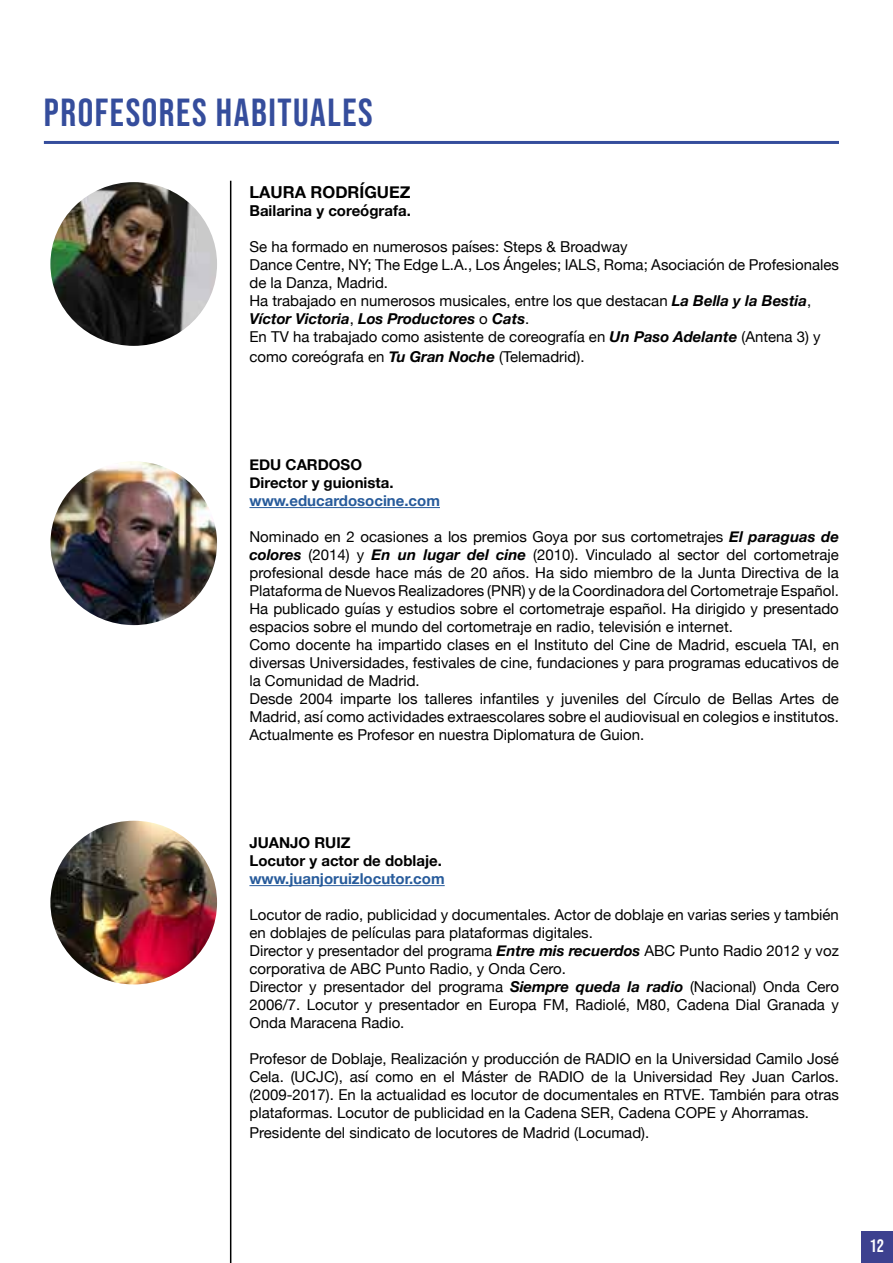
<style>
.page{position:relative;width:893px;height:1263px;background:#fff}
.page>*{position:absolute;margin:0;border:0;box-sizing:border-box;transform-origin:0 0}
.t1{font:39px "Bebas Neue";letter-spacing:.04em;color:#354d9c}
.t2{font:18px "Bebas Neue";color:#fff}
.t3{font:700 16.5px "Helvetica Neue";color:#000}
.t4{font:15px/18px "Helvetica Neue";color:#000}
.t5{font:700 15px/18px "Helvetica Neue";color:#000}
.t6{font:700 15px "Helvetica Neue";color:#275b9b}
.s1{font-weight:700;font-style:italic}
</style>
<div class="page">
<div style="left:861px;top:1231px;width:32px;height:31px;background:#3d418f"></div>
<hr style="left:249px;top:507px;width:191px;height:1px;background:#275b9b">
<hr style="left:249px;top:885px;width:196px;height:1px;background:#275b9b">
<hr style="left:230px;top:181px;width:1px;height:1082px;background:#000">
<hr style="left:44px;top:141px;width:795px;height:3px;background:#354d9c">
<img style="left:50px;top:182px;width:167px;height:164px">
<img style="left:50px;top:461px;width:167px;height:164px">
<img style="left:50px;top:821px;width:167px;height:163px">
<h1 class="t1" style="left:44px;top:91px;width:330px">PROFESORES HABITUALES</h1>
<p class="t3" style="left:249px;top:179px;width:163px">LAURA RODRÍGUEZ</p>
<p class="t5" style="left:249px;top:202px;width:163px">Bailarina y coreógrafa.</p>
<p class="t4" style="left:249px;top:239px;width:591px">Se ha formado en numerosos países: Steps &amp; Broadway<br>Dance Centre, NY; The Edge L.A., Los Ángeles; IALS, Roma; Asociación de Profesionales de la Danza, Madrid.<br>Ha trabajado en numerosos musicales, entre los que destacan <span class="s1">La Bella y la Bestia</span>, <span class="s1">Víctor Victoria</span>, <span class="s1">Los Productores</span> o <span class="s1">Cats</span>.<br>En TV ha trabajado como asistente de coreografía en <span class="s1">Un Paso Adelante</span> (Antena 3) y</p>
<p class="t4" style="left:249px;top:349px;width:337px">como coreógrafa en <span class="s1">Tu Gran Noche</span> (Telemadrid).</p>
<p class="t5" style="left:249px;top:456px;width:146px">EDU CARDOSO<br>Director y guionista.</p>
<p class="t6" style="left:249px;top:489px;width:192px">www.educardosocine.com</p>
<p class="t4" style="left:249px;top:529px;width:591px">Nominado en 2 ocasiones a los premios Goya por sus cortometrajes <span class="s1">El paraguas de colores</span> (2014) y <span class="s1">En un lugar del cine</span> (2010). Vinculado al sector del cortometraje profesional desde hace más de 20 años. Ha sido miembro de la Junta Directiva de la Plataforma de Nuevos Realizadores (PNR) y de la Coordinadora del Cortometraje Español.<br>Ha publicado guías y estudios sobre el cortometraje español. Ha dirigido y presentado espacios sobre el mundo del cortometraje en radio, televisión e internet.<br>Como docente ha impartido clases en el Instituto del Cine de Madrid, escuela TAI, en diversas Universidades, festivales de cine, fundaciones y para programas educativos de la Comunidad de Madrid.<br>Desde 2004 imparte los talleres infantiles y juveniles del Círculo de Bellas Artes de Madrid, así como actividades extraescolares sobre el audiovisual en colegios e institutos.<br>Actualmente es Profesor en nuestra Diplomatura de Guion.</p>
<p class="t5" style="left:249px;top:834px;width:194px">JUANJO RUIZ<br>Locutor y actor de doblaje.</p>
<p class="t6" style="left:249px;top:867px;width:197px">www.juanjoruizlocutor.com</p>
<p class="t4" style="left:249px;top:907px;width:591px">Locutor de radio, publicidad y documentales. Actor de doblaje en varias series y también en doblajes de películas para plataformas digitales.<br>Director y presentador del programa <span class="s1">Entre mis recuerdos</span> ABC Punto Radio 2012 y voz corporativa de ABC Punto Radio, y Onda Cero.<br>Director y presentador del programa <span class="s1">Siempre queda la radio</span> (Nacional) Onda Cero 2006/7. Locutor y presentador en Europa FM, Radiolé, M80, Cadena Dial Granada y Onda Maracena Radio.</p>
<p class="t4" style="left:249px;top:1051px;width:591px;text-align:justify">Profesor de Doblaje, Realización y producción de RADIO en la Universidad Camilo José Cela. (UCJC), así como en el Máster de RADIO de la Universidad Rey Juan Carlos. (2009-2017). En la actualidad es locutor de documentales en RTVE. También para otras plataformas. Locutor de publicidad en la Cadena SER, Cadena COPE y Ahorramas.</p>
<p class="t4" style="left:249px;top:1124px;width:401px">Presidente del sindicato de locutores de Madrid (Locumad).</p>
<p class="t2" style="left:869px;top:1235px;width:16px">12</p>
</div>
